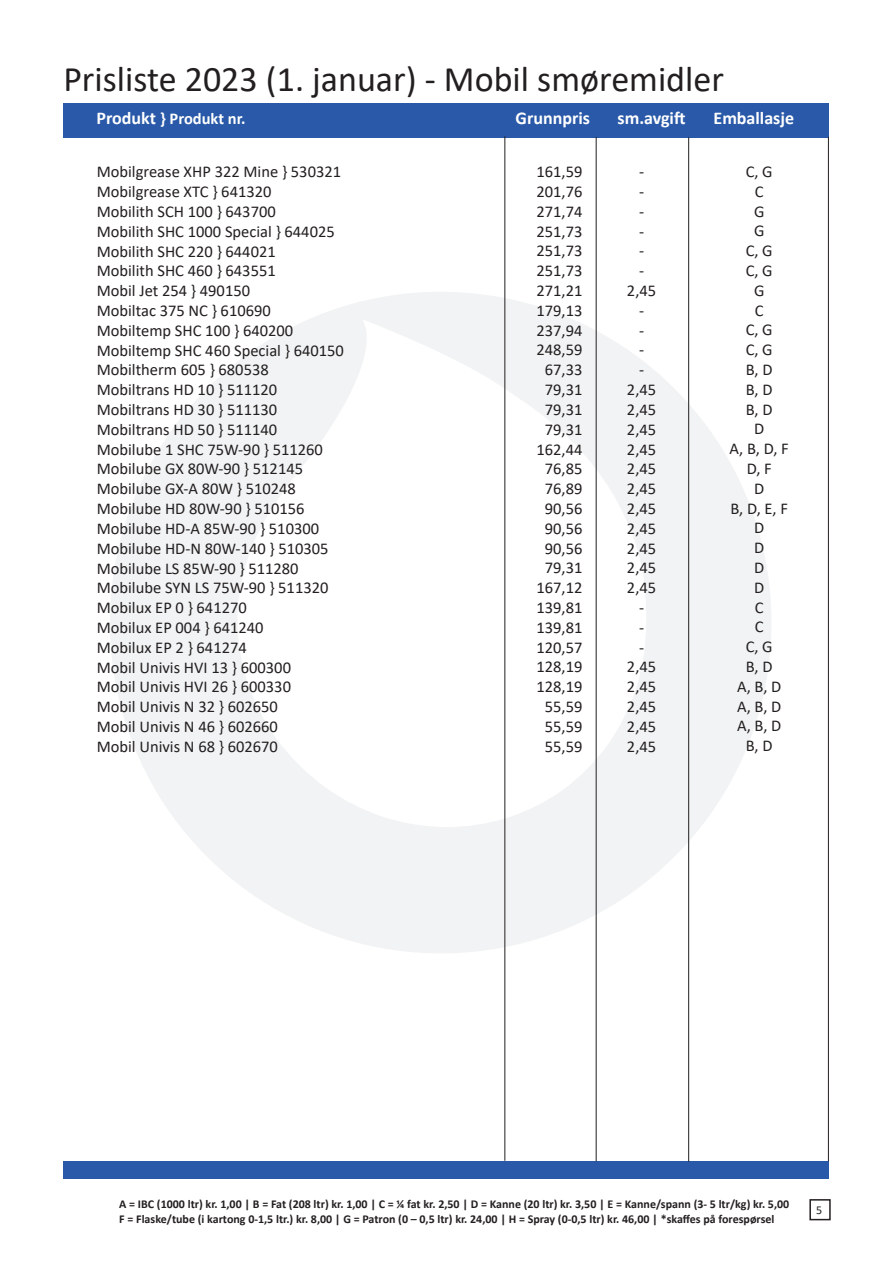
<style>
.page{position:relative;width:893px;height:1263px;background:#fff}
.page>*{position:absolute;margin:0;border:0;box-sizing:border-box;transform-origin:0 0}
.t1{font:36px "Calibri";color:#231f20}
.t2{font:700 18px "Calibri";color:#fff}
.t3{font:16.5px/19.8px "Calibri";color:#231f20;text-align:center}
.t4{font:700 16.5px "Calibri";color:#fff}
.t5{font:700 12px/14.4px "Calibri";color:#231f20}
.t6{font:12px "Calibri";color:#231f20}
.s1{font-size:18px}
</style>
<div class="page">
<div style="left:64px;top:103px;width:765px;height:34px;background:#2959a8"></div>
<svg style="left:110px;top:292px;width:661px;height:661px"></svg>
<div style="left:809px;top:1199px;width:22px;height:21px;border:2px solid #231f20"></div>
<div style="left:63px;top:1161px;width:766px;height:17px;background:#2959a8"></div>
<hr style="left:828px;top:137px;width:1px;height:1024px;background:#231f20">
<hr style="left:596px;top:137px;width:1px;height:1024px;background:#231f20">
<hr style="left:688px;top:137px;width:1px;height:1025px;background:#231f20">
<hr style="left:504px;top:136px;width:1px;height:1025px;background:#231f20">
<h1 class="t1" style="left:63px;top:54px;width:662px">Prisliste 2023 (1. januar) - Mobil smøremidler</h1>
<p class="t4" style="left:97px;top:107px;width:151px"><span class="s1">Produkt</span> } Produkt nr.</p>
<p class="t2" style="left:515px;top:106px;width:76px">Grunnpris</p>
<p class="t2" style="left:617px;top:106px;width:69px">sm.avgift</p>
<p class="t2" style="left:713px;top:106px;width:82px">Emballasje</p>
<p class="t3" style="left:97px;top:162px;width:249px;text-align:left">Mobilgrease XHP 322 Mine } 530321<br>Mobilgrease XTC } 641320<br>Mobilith SCH 100 } 643700<br>Mobilith SHC 1000 Special } 644025<br>Mobilith SHC 220 } 644021<br>Mobilith SHC 460 } 643551<br>Mobil Jet 254 } 490150<br>Mobiltac 375 NC } 610690<br>Mobiltemp SHC 100 } 640200<br>Mobiltemp SHC 460 Special } 640150<br>Mobiltherm 605 } 680538<br>Mobiltrans HD 10 } 511120<br>Mobiltrans HD 30 } 511130<br>Mobiltrans HD 50 } 511140<br>Mobilube 1 SHC 75W-90 } 511260<br>Mobilube GX 80W-90 } 512145<br>Mobilube GX-A 80W } 510248<br>Mobilube HD 80W-90 } 510156<br>Mobilube HD-A 85W-90 } 510300<br>Mobilube HD-N 80W-140 } 510305<br>Mobilube LS 85W-90 } 511280<br>Mobilube SYN LS 75W-90 } 511320<br>Mobilux EP 0 } 641270<br>Mobilux EP 004 } 641240<br>Mobilux EP 2 } 641274<br>Mobil Univis HVI 13 } 600300<br>Mobil Univis HVI 26 } 600330<br>Mobil Univis N 32 } 602650<br>Mobil Univis N 46 } 602660<br>Mobil Univis N 68 } 602670</p>
<p class="t3" style="left:536px;top:161px;width:47px">161,59<br>201,76<br>271,74<br>251,73<br>251,73<br>251,73<br>271,21<br>179,13<br>237,94<br>248,59<br>67,33<br>79,31<br>79,31<br>79,31<br>162,44<br>76,85<br>76,89<br>90,56<br>90,56<br>90,56<br>79,31<br>167,12<br>139,81<br>139,81<br>120,57<br>128,19<br>128,19<br>55,59<br>55,59<br>55,59</p>
<p class="t3" style="left:627px;top:161px;width:31px">-<br>-<br>-<br>-<br>-<br>-<br>2,45 -<br>-<br>-<br>-<br>2,45<br>2,45<br>2,45<br>2,45<br>2,45<br>2,45<br>2,45<br>2,45<br>2,45<br>2,45<br>2,45 -<br>-<br>-<br>2,45<br>2,45<br>2,45<br>2,45<br>2,45</p>
<p class="t3" style="left:730px;top:161px;width:61px">C, G<br>C<br>G<br>G<br>C, G<br>C, G<br>G<br>C<br>C, G<br>C, G<br>B, D<br>B, D<br>B, D<br>D<br>A, B, D, F<br>D, F<br>D<br>B, D, E, F<br>D<br>D<br>D<br>D<br>C<br>C<br>C, G<br>B, D<br>A, B, D<br>A, B, D<br>A, B, D<br>B, D</p>
<p class="t5" style="left:119px;top:1197px;width:671px">A = IBC (1000 ltr) kr. 1,00 | B = Fat (208 ltr) kr. 1,00 | C = ¼ fat kr. 2,50 | D = Kanne (20 ltr) kr. 3,50 | E = Kanne/spann (3- 5 ltr/kg) kr. 5,00<br>F = Flaske/tube (i kartong 0-1,5 ltr.) kr. 8,00 | G = Patron (0 – 0,5 ltr) kr. 24,00 | H = Spray (0-0,5 ltr) kr. 46,00 | *skaffes på forespørsel</p>
<p class="t6" style="left:816px;top:1202px;width:8px">5</p>
</div>
